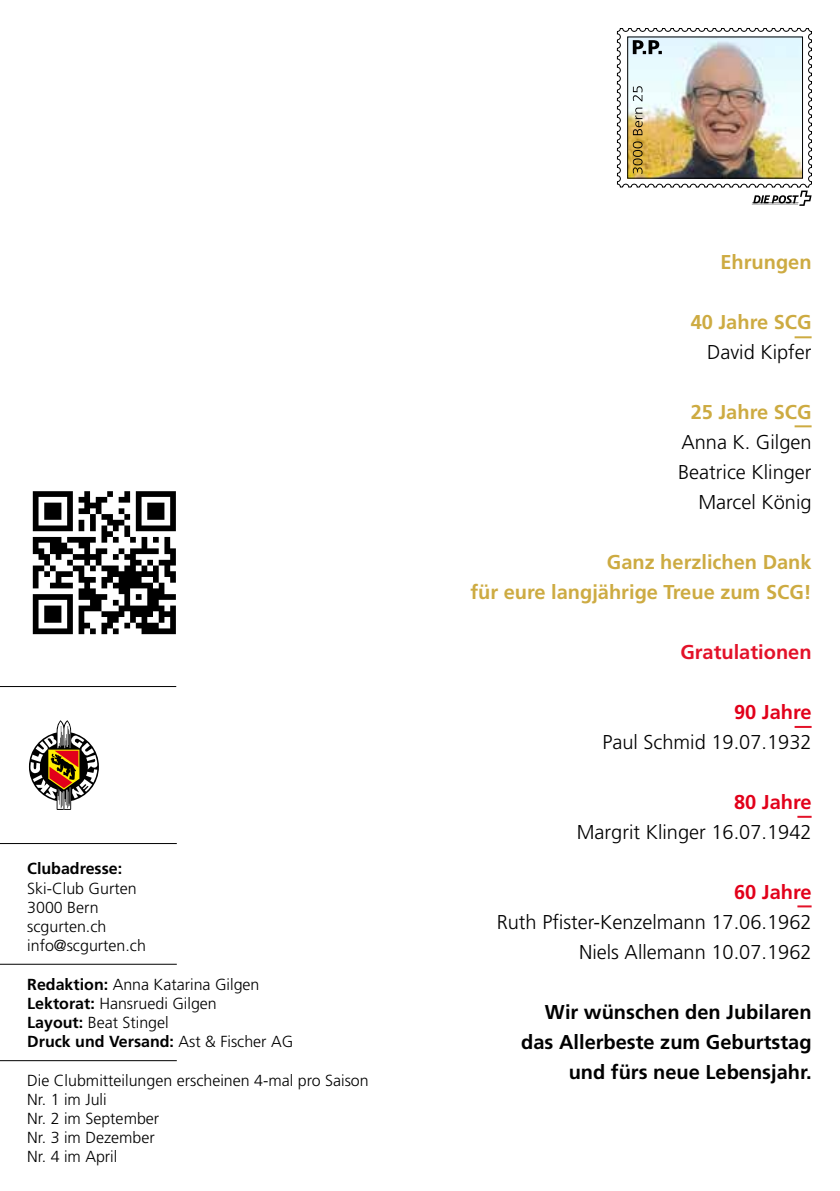
<style>
.page{position:relative;width:840px;height:1191px;background:#fff}
.page>*{position:absolute;margin:0;border:0;box-sizing:border-box;transform-origin:0 0}
.t1{font:300 20px/30px "Frutiger LT Std";color:#000;text-align:right}
.t2{font:700 20px/30px "Frutiger LT Std";color:#cdab42;text-align:right}
.t3{font:700 20px/30px "Frutiger LT Std";color:#000;text-align:right}
.t4{font:700 20px "Frutiger LT Std";color:#e2001a}
.t5{font:700 20px "Frutiger LT Std";color:#e31229}
.t6{font:300 16px/19.2px "Frutiger LT Std";color:#000}
.t7{font:700 16px "Frutiger LT Std";color:#000}
.s1{font-weight:700}
</style>
<div class="page">
<img style="left:617px;top:28px;width:194px;height:178px">
<hr style="left:0;top:843px;width:177px;height:1px;background:#000">
<hr style="left:0;top:686px;width:176px;height:1px;background:#000">
<hr style="left:0;top:964px;width:177px;height:1px;background:#000">
<hr style="left:0;top:1060px;width:177px;height:1px;background:#000">
<svg style="left:794px;top:425px;width:17px;height:2px"></svg>
<svg style="left:794px;top:336px;width:17px;height:2px"></svg>
<svg style="left:29px;top:720px;width:70px;height:90px"></svg>
<svg style="left:33px;top:491px;width:143px;height:143px"></svg>
<svg style="left:797px;top:905px;width:14px;height:2px"></svg>
<svg style="left:794px;top:726px;width:17px;height:2px"></svg>
<svg style="left:797px;top:816px;width:14px;height:2px"></svg>
<p class="t7" style="left:27px;top:859px;width:96px">Clubadresse:</p>
<p class="t6" style="left:27px;top:878px;width:120px">Ski-Club Gurten<br>3000 Bern scgurten.ch info@scgurten.ch</p>
<p class="t6" style="left:27px;top:974px;width:267px"><span class="s1">Redaktion:</span> Anna Katarina Gilgen<br><span class="s1">Lektorat:</span> Hansruedi Gilgen<br><span class="s1">Layout:</span> Beat Stingel<br><span class="s1">Druck und Versand:</span> Ast &amp; Fischer AG</p>
<p class="t6" style="left:27px;top:1070px;width:343px">Die Clubmitteilungen erscheinen 4-mal pro Saison<br>Nr. 1 im Juli<br>Nr. 2 im September<br>Nr. 3 im Dezember<br>Nr. 4 im April</p>
<p class="t2" style="left:720px;top:247px;width:93px">Ehrungen</p>
<p class="t2" style="left:690px;top:307px;width:122px">40 Jahre SCG</p>
<p class="t1" style="left:706px;top:337px;width:106px">David Kipfer</p>
<p class="t2" style="left:690px;top:397px;width:122px">25 Jahre SCG</p>
<p class="t1" style="left:677px;top:427px;width:135px">Anna K. Gilgen<br>Beatrice Klinger<br>Marcel König</p>
<p class="t2" style="left:470px;top:547px;width:342px">Ganz herzlichen Dank<br>für eure langjährige Treue zum SCG!</p>
<p class="t5" style="left:680px;top:640px;width:133px">Gratulationen</p>
<p class="t4" style="left:733px;top:700px;width:79px">90 Jahre</p>
<p class="t1" style="left:602px;top:727px;width:210px">Paul Schmid 19.07.1932</p>
<p class="t4" style="left:733px;top:790px;width:79px">80 Jahre</p>
<p class="t1" style="left:576px;top:817px;width:236px">Margrit Klinger 16.07.1942</p>
<p class="t4" style="left:733px;top:880px;width:79px">60 Jahre</p>
<p class="t1" style="left:496px;top:907px;width:316px">Ruth Pfister-Kenzelmann 17.06.1962<br>Niels Allemann 10.07.1962</p>
<p class="t3" style="left:521px;top:997px;width:292px">Wir wünschen den Jubilaren das Allerbeste zum Geburtstag und fürs neue Lebensjahr.</p>
</div>
